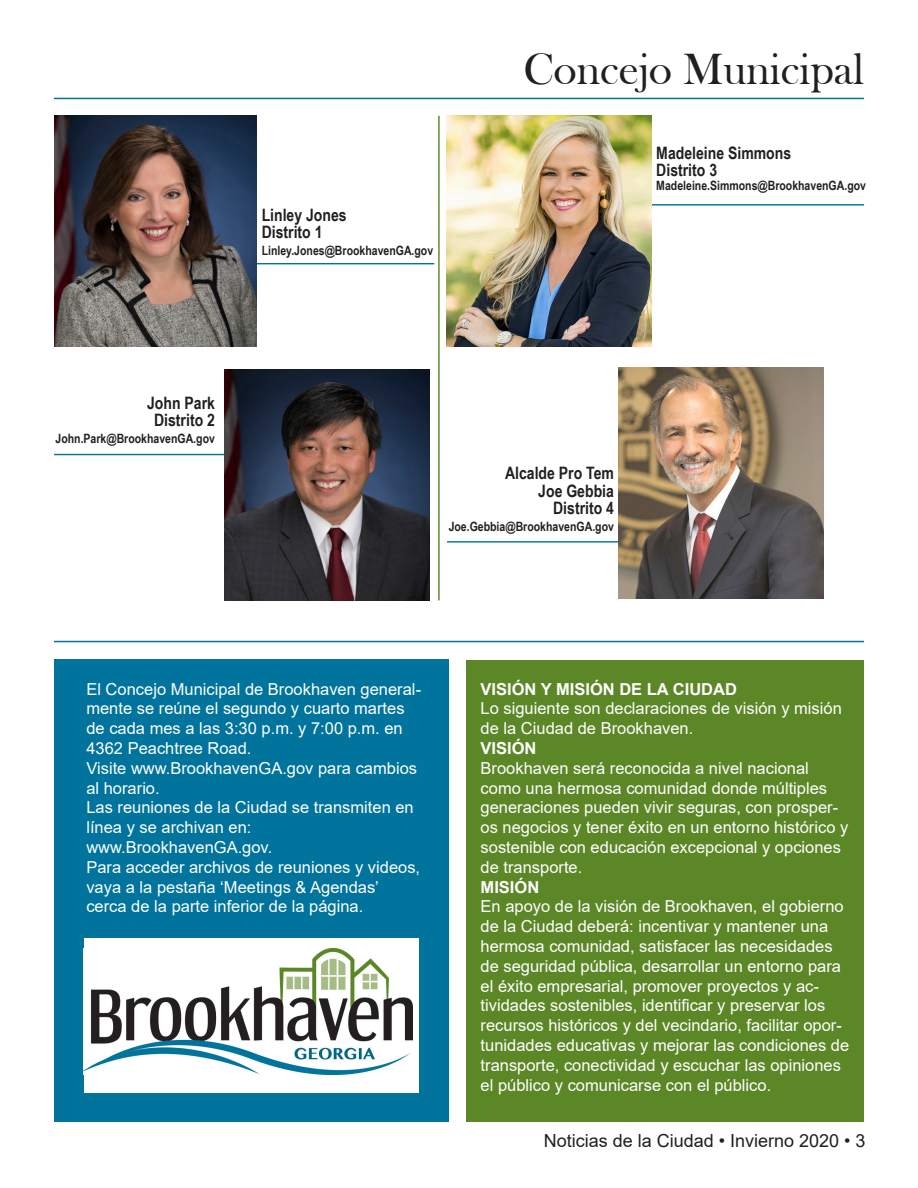
<style>
.page{position:relative;width:918px;height:1188px;background:#fff}
.page>*{position:absolute;margin:0;border:0;box-sizing:border-box;transform-origin:0 0}
.t1{font:45px "Bask Old Face";color:#231f20}
.t2{font:18px "Arial";color:#231f20}
.t3{font:700 17.1px "Arial Narrow";color:#231f20}
.t4{font:16.5px/19.8px "Arial";color:#fff}
.t5{font:700 16.5px "Arial";color:#fff}
.t6{font:700 12.9px "Arial Narrow";color:#231f20}
</style>
<div class="page">
<hr style="left:54px;top:641px;width:810px;height:1px;background:#00749c">
<div style="left:467px;top:660px;width:397px;height:462px;background:#5c8727"></div>
<div style="left:54px;top:660px;width:394px;height:462px;background:#00749c"></div>
<div style="left:84px;top:939px;width:334px;height:154px;background:#fff"></div>
<img style="left:84px;top:948px;width:328px;height:127px">
<hr style="left:210px;top:263px;width:224px;height:1px;background:#00749c">
<img style="left:54px;top:116px;width:202px;height:231px">
<hr style="left:54px;top:454px;width:216px;height:1px;background:#00749c">
<img style="left:224px;top:369px;width:206px;height:231px">
<hr style="left:621px;top:204px;width:243px;height:2px;background:#00749c">
<img style="left:447px;top:116px;width:205px;height:231px">
<hr style="left:447px;top:541px;width:216px;height:2px;background:#00749c">
<img style="left:618px;top:368px;width:206px;height:231px">
<hr style="left:438px;top:116px;width:2px;height:484px;background:#5c8727">
<hr style="left:54px;top:98px;width:810px;height:1px;background:#00749c">
<p class="t3" style="left:262px;top:202px;width:87px">Linley Jones</p>
<p class="t3" style="left:262px;top:219px;width:62px">Distrito 1</p>
<p class="t6" style="left:262px;top:241px;width:173px">Linley.Jones@BrookhavenGA.gov</p>
<p class="t1" style="left:523px;top:44px;width:342px">Concejo Municipal</p>
<p class="t3" style="left:656px;top:140px;width:136px">Madeleine Simmons</p>
<p class="t3" style="left:656px;top:157px;width:62px">Distrito 3</p>
<p class="t6" style="left:656px;top:176px;width:211px">Madeleine.Simmons@BrookhavenGA.gov</p>
<p class="t3" style="left:147px;top:390px;width:69px">John Park</p>
<p class="t3" style="left:154px;top:407px;width:62px">Distrito 2</p>
<p class="t6" style="left:56px;top:429px;width:161px">John.Park@BrookhavenGA.gov</p>
<p class="t3" style="left:505px;top:461px;width:110px">Alcalde Pro Tem</p>
<p class="t3" style="left:538px;top:478px;width:77px">Joe Gebbia</p>
<p class="t3" style="left:553px;top:495px;width:62px">Distrito 4</p>
<p class="t6" style="left:449px;top:517px;width:167px">Joe.Gebbia@BrookhavenGA.gov</p>
<p class="t4" style="left:86px;top:679px;width:336px">El Concejo Municipal de Brookhaven general&shy;mente se reúne el segundo y cuarto martes de cada mes a las 3:30 p.m. y 7:00 p.m. en 4362 Peachtree Road.</p>
<p class="t4" style="left:86px;top:758px;width:332px">Visite www.BrookhavenGA.gov para cambios al horario.</p>
<p class="t4" style="left:86px;top:798px;width:329px">Las reuniones de la Ciudad se transmiten en línea y se archivan en:</p>
<p class="t4" style="left:86px;top:837px;width:187px">www.BrookhavenGA.gov.</p>
<p class="t4" style="left:86px;top:857px;width:335px">Para acceder archivos de reuniones y videos, vaya a la pestaña ‘Meetings &amp; Agendas’</p>
<p class="t4" style="left:86px;top:897px;width:278px">cerca de la parte inferior de la página.</p>
<p class="t5" style="left:481px;top:677px;width:258px">VISIÓN Y MISIÓN DE LA CIUDAD</p>
<p class="t4" style="left:481px;top:699px;width:363px">Lo siguiente son declaraciones de visión y misión de la Ciudad de Brookhaven.</p>
<p class="t5" style="left:481px;top:737px;width:57px">VISIÓN</p>
<p class="t4" style="left:481px;top:758px;width:369px">Brookhaven será reconocida a nivel nacional como una hermosa comunidad donde múltiples generaciones pueden vivir seguras, con prosper&shy;os negocios y tener éxito en un entorno histórico y sostenible con educación excepcional y opciones de transporte.</p>
<p class="t5" style="left:481px;top:875px;width:60px">MISIÓN</p>
<p class="t4" style="left:481px;top:897px;width:370px">En apoyo de la visión de Brookhaven, el gobierno de la Ciudad deberá: incentivar y mantener una hermosa comunidad, satisfacer las necesidades de seguridad pública, desarrollar un entorno para el éxito empresarial, promover proyectos y ac&shy;tividades sostenibles, identificar y preservar los recursos históricos y del vecindario, facilitar opor&shy;tunidades educativas y mejorar las condiciones de transporte, conectividad y escuchar las opiniones el público y comunicarse con el público.</p>
<p class="t2" style="left:544px;top:1128px;width:323px">Noticias de la Ciudad • Invierno 2020 • 3</p>
</div>
